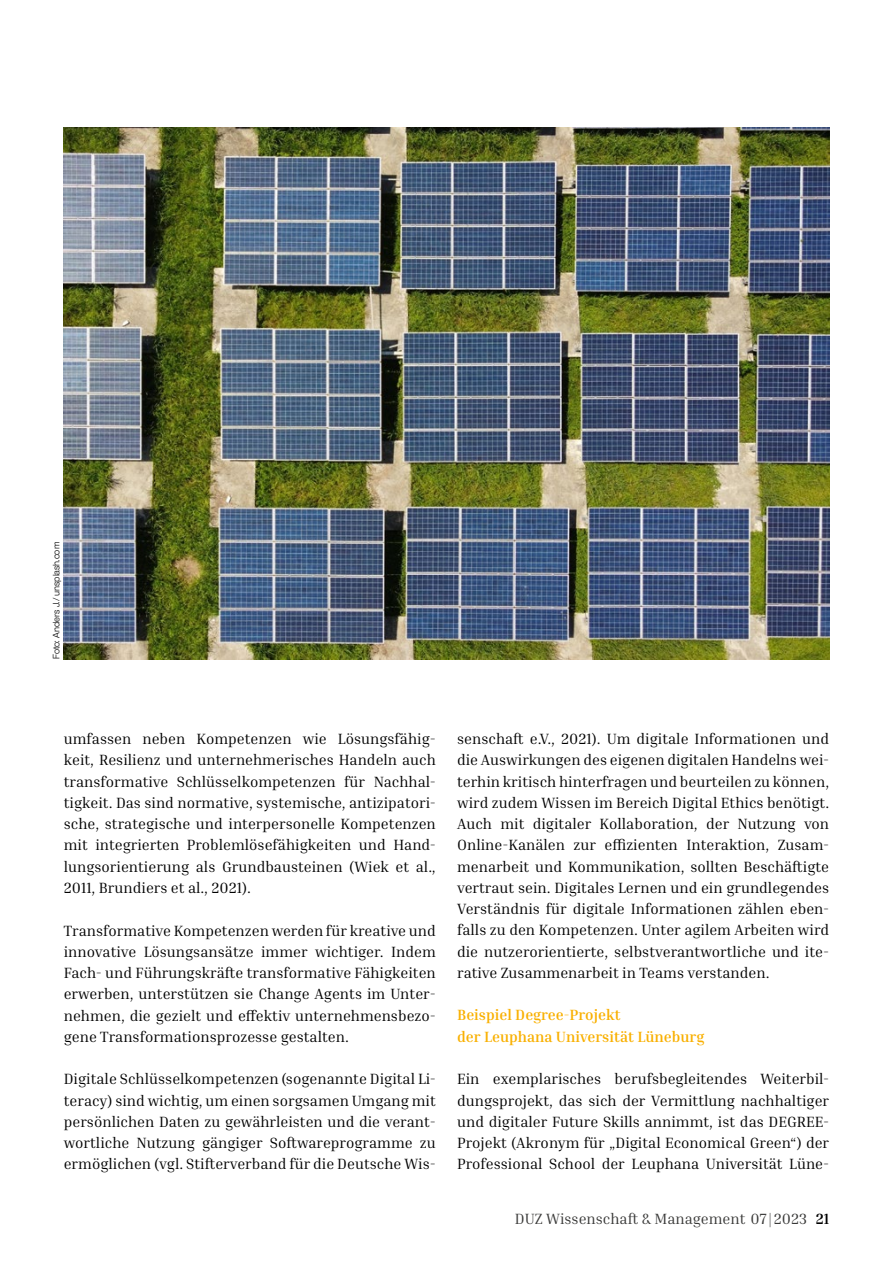
<style>
.page{position:relative;width:893px;height:1263px;background:#fff}
.page>*{position:absolute;margin:0;border:0;box-sizing:border-box;transform-origin:0 0}
.t1{font:15px/21.3px "Inria Serif";color:#000;text-align:justify}
.t2{font:700 15px/21.3px "Inria Serif";color:#f9b000}
.t3{font:15px "Inria Serif";color:#383837}
.t4{font:9px "Olnova";color:#000}
.s1{font-weight:700;color:#000}
</style>
<div class="page">
<img style="left:64px;top:128px;width:765px;height:531px">
<p class="t4" style="left:51px;top:659px;width:119px;rotate:-90deg">Foto: Anders J./unsplash.com</p>
<p class="t1" style="left:64px;top:728px;width:374px">umfassen neben Kompetenzen wie Lösungsfähig&shy;keit, Resilienz und unternehmerisches Handeln auch transformative Schlüsselkompetenzen für Nachhal&shy;tigkeit. Das sind normative, systemische, antizipatori&shy;sche, strategische und interpersonelle Kompetenzen mit integrierten Problemlösefähigkeiten und Hand&shy;lungsorientierung als Grundbausteinen (Wiek et al., 2011, Brundiers et al., 2021).</p>
<p class="t1" style="left:64px;top:919px;width:374px">Transformative Kompetenzen werden für kreative und innovative Lösungsansätze immer wichtiger. Indem Fach- und Führungskräfte transformative Fähigkeiten erwerben, unterstützen sie Change Agents im Unter&shy;nehmen, die gezielt und effektiv unternehmensbezo&shy;gene Transformationsprozesse gestalten.</p>
<p class="t1" style="left:64px;top:1068px;width:374px">Digitale Schlüsselkompetenzen (sogenannte Digital Li&shy;teracy) sind wichtig, um einen sorgsamen Umgang mit persönlichen Daten zu gewährleisten und die verant&shy;wortliche Nutzung gängiger Softwareprogramme zu ermöglichen (vgl. Stifterverband für die Deutsche Wis-</p>
<p class="t1" style="left:457px;top:728px;width:374px">senschaft e.V., 2021). Um digitale Informationen und die Auswirkungen des eigenen digitalen Handelns wei&shy;terhin kritisch hinterfragen und beurteilen zu können, wird zudem Wissen im Bereich Digital Ethics benötigt.<br>Auch mit digitaler Kollaboration, der Nutzung von Online-Kanälen zur effizienten Interaktion, Zusam&shy;menarbeit und Kommunikation, sollten Beschäftigte vertraut sein. Digitales Lernen und ein grundlegendes Verständnis für digitale Informationen zählen eben&shy;falls zu den Kompetenzen. Unter agilem Arbeiten wird die nutzerorientierte, selbstverantwortliche und ite&shy;rative Zusammenarbeit in Teams verstanden.</p>
<p class="t2" style="left:457px;top:1004px;width:249px">Beispiel Degree-Projekt<br>der Leuphana Universität Lüneburg</p>
<p class="t1" style="left:457px;top:1068px;width:374px">Ein exemplarisches berufsbegleitendes Weiterbil&shy;dungsprojekt, das sich der Vermittlung nachhaltiger und digitaler Future Skills annimmt, ist das DEGREE-Projekt (Akronym für „Digital Economical Green“) der Professional School der Leuphana Universität Lüne-</p>
<p class="t3" style="left:515px;top:1209px;width:316px">DUZ Wissenschaft &amp; Management 07 |2023 <span class="s1">21</span></p>
</div>
